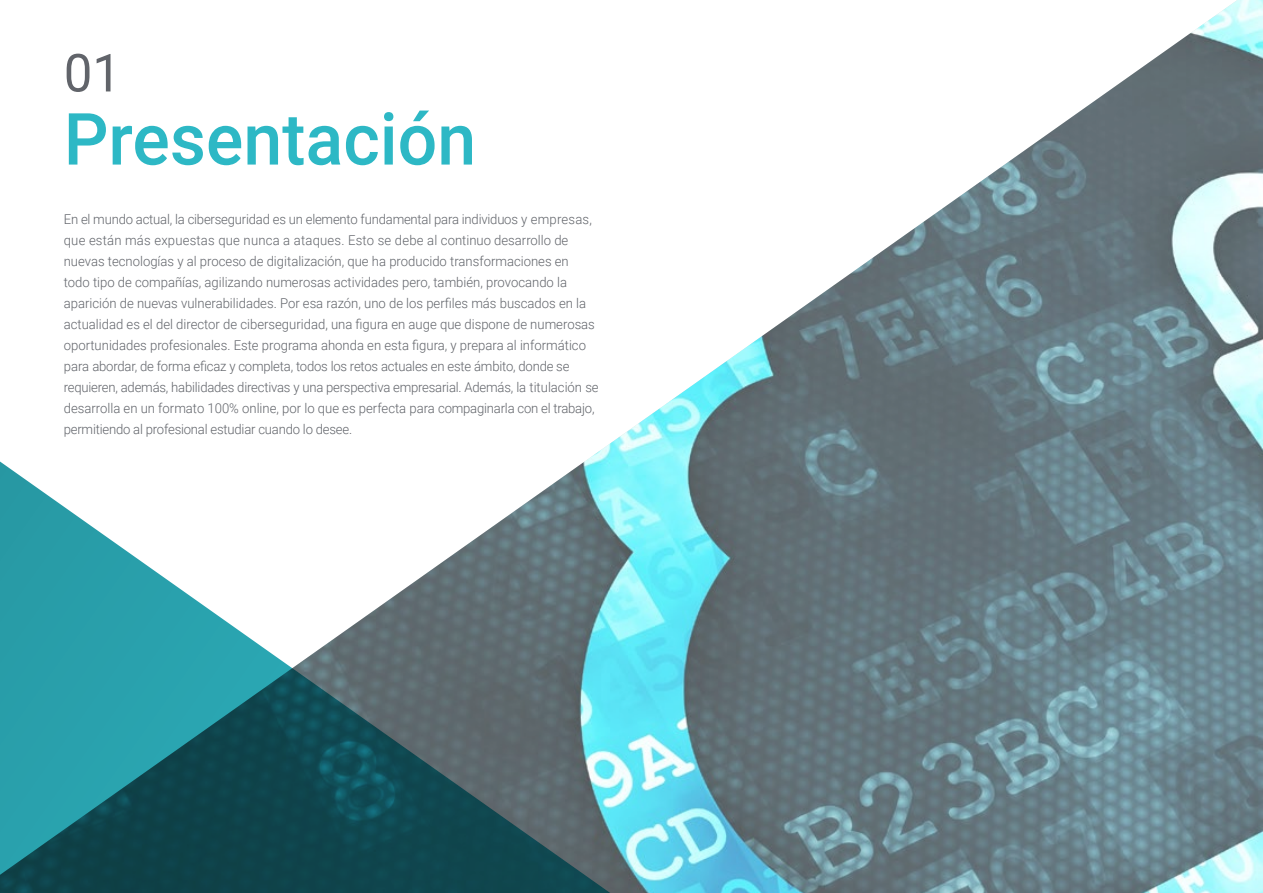
<style>
.page{position:relative;width:1263px;height:893px;background:#fff}
.page>*{position:absolute;margin:0;border:0;box-sizing:border-box;transform-origin:0 0}
.t1{font:500 72px "Roboto";color:#2db8c5}
.t2{font:52.5px "Roboto";color:#61646a}
.t3{font:300 13.5px/21px "Roboto";color:#61646a}
</style>
<div class="page">
<img style="left:607px;top:0;width:656px;height:893px">
<svg style="left:0;top:446px;width:640px;height:447px"></svg>
<h2 class="t2" style="left:64px;top:36px;width:59px">01</h2>
<h1 class="t1" style="left:64px;top:89px;width:414px">Presentación</h1>
<p class="t3" style="left:64px;top:208px;width:536px">En el mundo actual, la ciberseguridad es un elemento fundamental para individuos y empresas, que están más expuestas que nunca a ataques. Esto se debe al continuo desarrollo de nuevas tecnologías y al proceso de digitalización, que ha producido transformaciones en<br>todo tipo de compañías, agilizando numerosas actividades pero, también, provocando la aparición de nuevas vulnerabilidades. Por esa razón, uno de los perfiles más buscados en la actualidad es el del director de ciberseguridad, una figura en auge que dispone de numerosas oportunidades profesionales. Este programa ahonda en esta figura, y prepara al informático para abordar, de forma eficaz y completa, todos los retos actuales en este ámbito, donde se requieren, además, habilidades directivas y una perspectiva empresarial. Además, la titulación se desarrolla en un formato 100% online, por lo que es perfecta para compaginarla con el trabajo, permitiendo al profesional estudiar cuando lo desee.</p>
</div>
